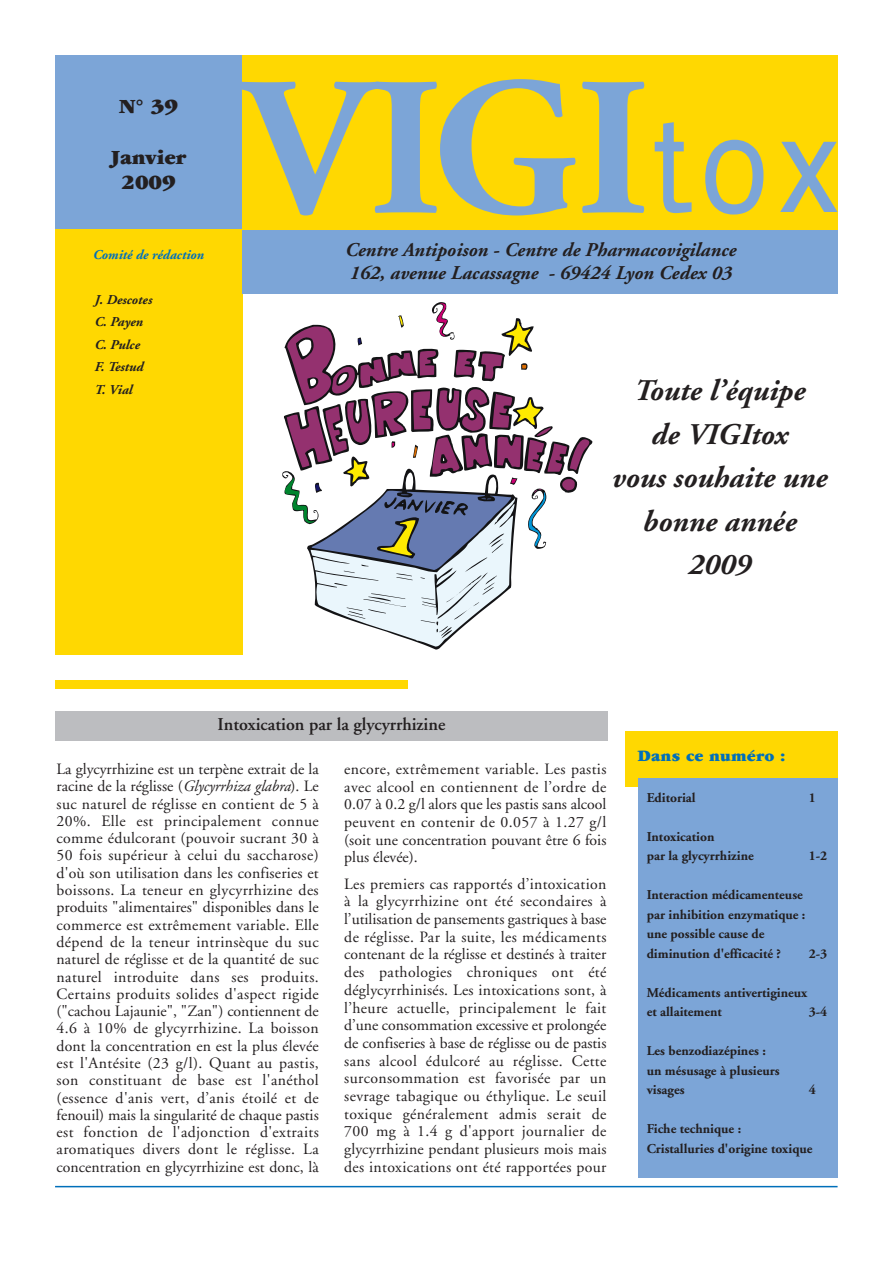
<style>
.page{position:relative;width:893px;height:1263px;background:#fff}
.page>*{position:absolute;margin:0;border:0;box-sizing:border-box;transform-origin:0 0}
.t1{font:700 196.95px "Adobe Garamond";color:#7ca5d7}
.t2{font:italic 700 30px/43.5px "Adobe Garamond";color:#231f20;text-align:center}
.t3{font:900 21px/25.2px "Garamond";color:#231f20;text-align:center}
.t4{font:italic 700 19.5px/22.5px "Adobe Garamond";color:#231f20}
.t5{font:600 18px "Adobe Garamond";color:#231f20}
.t6{font:900 16.5px "Garamond";letter-spacing:.015em;color:#006fba}
.t7{font:15.75px/17.2px "Adobe Garamond";color:#231f20;text-align:justify}
.t8{font:700 13.5px/19.5px "Adobe Garamond";color:#231f20}
.t9{font:italic 700 13.5px/22.5px "Adobe Garamond";color:#231f20}
.t10{font:italic 700 13.5px "Adobe Garamond";color:#006fba}
.s1{font-style:italic}
</style>
<div class="page">
<div style="left:55px;top:55px;width:187px;height:175px;background:#7ca5d7"></div>
<div style="left:55px;top:230px;width:187px;height:425px;background:#ffd801"></div>
<div style="left:242px;top:55px;width:595px;height:175px;background:#ffd801"></div>
<div style="left:242px;top:230px;width:595px;height:63px;background:#7ca5d7"></div>
<div style="left:625px;top:731px;width:212px;height:56px;background:#ffd801"></div>
<div style="left:638px;top:778px;width:199px;height:400px;background:#7ca5d7"></div>
<hr style="left:55px;top:1186px;width:782px;height:1px;background:#006fba">
<div style="left:55px;top:680px;width:353px;height:9px;background:#ffd801"></div>
<svg style="left:655px;top:122px;width:182px;height:93px"></svg>
<div style="left:55px;top:711px;width:553px;height:30px;background:#bcbdc0"></div>
<svg style="left:282px;top:302px;width:310px;height:348px"></svg>
<h3 class="t3" style="left:119px;top:96px;width:60px">N° 39</h3>
<h3 class="t3" style="left:111px;top:147px;width:77px">Janvier<br>2009</h3>
<p class="t10" style="left:92px;top:249px;width:113px">Comité de rédaction</p>
<p class="t9" style="left:94px;top:289px;width:59px">J. Descotes<br>C. Payen<br>C. Pulce<br>F. Testud<br>T. Vial</p>
<h1 class="t1" style="left:243px;top:71px;width:408px">VIGI</h1>
<p class="t4" style="left:344px;top:241px;width:393px">Centre Antipoison - Centre de Pharmacovigilance<br>162, avenue Lacassagne - 69424 Lyon Cedex 03</p>
<h2 class="t2" style="left:611px;top:372px;width:217px">Toute l’équipe<br>de VIGItox<br>vous souhaite une bonne année<br>2009</h2>
<p class="t5" style="left:218px;top:717px;width:229px">Intoxication par la glycyrrhizine</p>
<p class="t7" style="left:57px;top:762px;width:264px">La glycyrrhizine est un terpène extrait de la racine de la réglisse (<span class="s1">Glycyrrhiza glabra</span>). Le suc naturel de réglisse en contient de 5 à 20%. Elle est principalement connue comme édulcorant (pouvoir sucrant 30 à 50 fois supérieur à celui du saccharose) d'où son utilisation dans les confiseries et boissons. La teneur en glycyrrhizine des produits "alimentaires" disponibles dans le commerce est extrêmement variable. Elle dépend de la teneur intrinsèque du suc naturel de réglisse et de la quantité de suc naturel introduite dans ses produits.<br>Certains produits solides d'aspect rigide ("cachou Lajaunie", "Zan") contiennent de 4.6 à 10% de glycyrrhizine. La boisson dont la concentration en est la plus élevée est l'Antésite (23 g/l). Quant au pastis, son constituant de base est l'anéthol (essence d'anis vert, d’anis étoilé et de fenouil) mais la singularité de chaque pastis est fonction de l'adjonction d'extraits aromatiques divers dont le réglisse. La concentration en glycyrrhizine est donc, là</p>
<p class="t7" style="left:344px;top:762px;width:264px;line-height:17.7px">encore, extrêmement variable. Les pastis avec alcool en contiennent de l’ordre de 0.07 à 0.2 g/l alors que les pastis sans alcool peuvent en contenir de 0.057 à 1.27 g/l (soit une concentration pouvant être 6 fois plus élevée).</p>
<p class="t7" style="left:344px;top:876px;width:264px;line-height:17.7px">Les premiers cas rapportés d’intoxication à la glycyrrhizine ont été secondaires à l’utilisation de pansements gastriques à base de réglisse. Par la suite, les médicaments contenant de la réglisse et destinés à traiter des pathologies chroniques ont été déglycyrrhinisés. Les intoxications sont, à l’heure actuelle, principalement le fait d’une consommation excessive et prolongée de confiseries à base de réglisse ou de pastis sans alcool édulcoré au réglisse. Cette surconsommation est favorisée par un sevrage tabagique ou éthylique. Le seuil toxique généralement admis serait de 700 mg à 1.4 g d'apport journalier de glycyrrhizine pendant plusieurs mois mais des intoxications ont été rapportées pour</p>
<p class="t6" style="left:637px;top:750px;width:150px">Dans ce numéro :</p>
<p class="t8" style="left:647px;top:789px;width:50px">Editorial</p>
<p class="t8" style="left:809px;top:789px;width:9px">1</p>
<p class="t8" style="left:647px;top:828px;width:109px">Intoxication<br>par la glycyrrhizine</p>
<p class="t8" style="left:809px;top:847px;width:20px">1-2</p>
<p class="t8" style="left:647px;top:886px;width:160px">Interaction médicamenteuse par inhibition enzymatique : une possible cause de diminution d'efficacité ?</p>
<p class="t8" style="left:809px;top:945px;width:20px">2-3</p>
<p class="t8" style="left:647px;top:984px;width:162px">Médicaments antivertigineux et allaitement</p>
<p class="t8" style="left:809px;top:1003px;width:20px">3-4</p>
<p class="t8" style="left:647px;top:1042px;width:134px">Les benzodiazépines : un mésusage à plusieurs visages</p>
<p class="t8" style="left:809px;top:1081px;width:9px">4</p>
<p class="t8" style="left:647px;top:1120px;width:167px">Fiche technique :<br>Cristalluries d'origine toxique</p>
</div>
